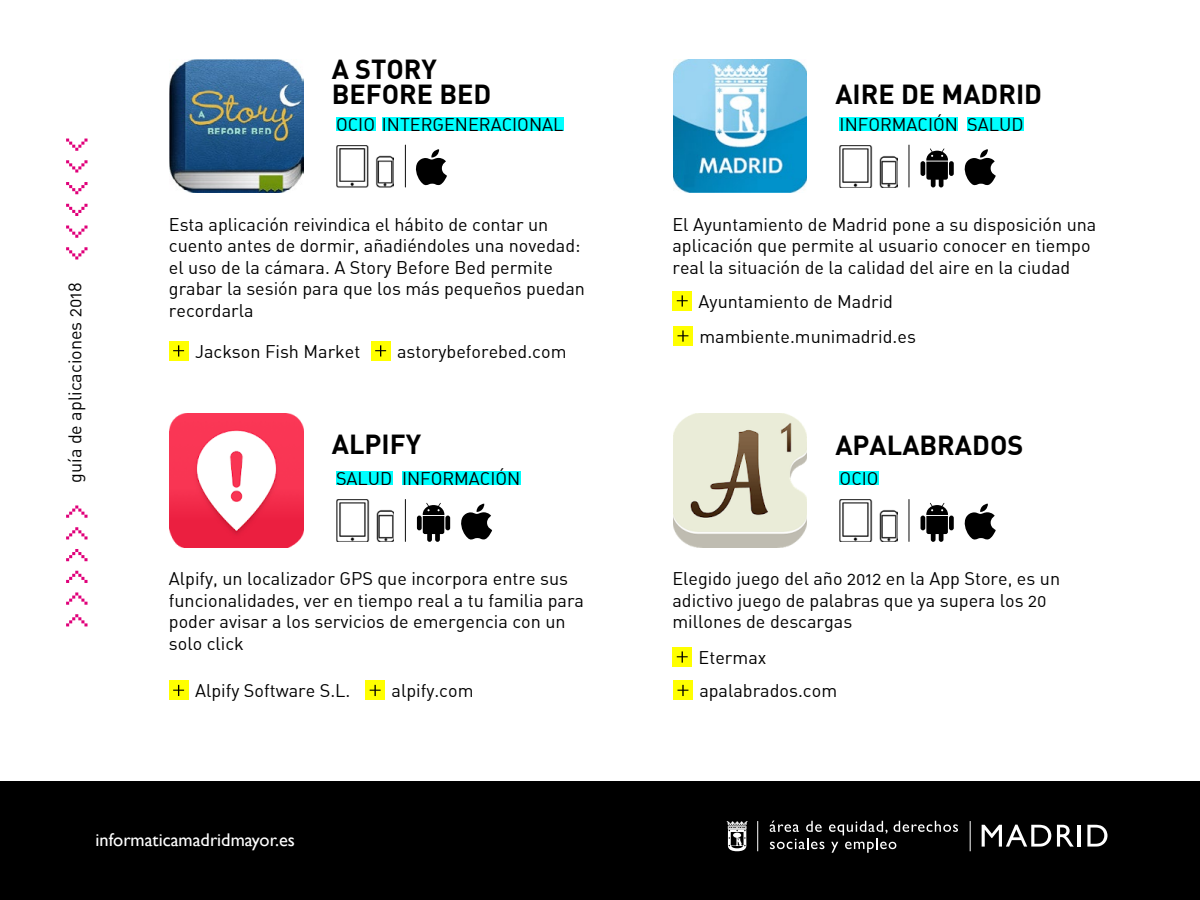
<style>
.page{position:relative;width:1200px;height:900px;background:#fff}
.page>*{position:absolute;margin:0;border:0;box-sizing:border-box;transform-origin:0 0}
.t1{font:700 27px/25.5px "DIN Alternate";color:#000}
.t2{font:18.3px "Gill Sans";color:#fff}
.t3{font:18px/21.6px "DIN Alternate";color:#000}
</style>
<div class="page">
<svg style="left:66px;top:549px;width:22px;height:12px"></svg>
<svg style="left:66px;top:527px;width:22px;height:12px"></svg>
<svg style="left:66px;top:506px;width:22px;height:12px"></svg>
<svg style="left:66px;top:614px;width:22px;height:12px"></svg>
<svg style="left:66px;top:592px;width:22px;height:13px"></svg>
<svg style="left:66px;top:571px;width:22px;height:12px"></svg>
<svg style="left:66px;top:204px;width:22px;height:12px"></svg>
<svg style="left:66px;top:226px;width:22px;height:12px"></svg>
<svg style="left:66px;top:247px;width:22px;height:13px"></svg>
<svg style="left:66px;top:139px;width:22px;height:12px"></svg>
<svg style="left:66px;top:160px;width:22px;height:13px"></svg>
<svg style="left:66px;top:182px;width:22px;height:12px"></svg>
<div style="left:0;top:782px;width:1200px;height:118px;background:#000"></div>
<svg style="left:726px;top:821px;width:22px;height:30px"></svg>
<hr style="left:970px;top:821px;width:1px;height:30px;background:#fff">
<hr style="left:757px;top:821px;width:1px;height:30px;background:#fff">
<svg style="left:982px;top:825px;width:69px;height:22px"></svg>
<svg style="left:1057px;top:825px;width:17px;height:22px"></svg>
<hr style="left:1078px;top:825px;width:3px;height:22px;background:#fff">
<svg style="left:1087px;top:825px;width:21px;height:22px"></svg>
<svg style="left:770px;top:821px;width:188px;height:32px"></svg>
<img style="left:170px;top:59px;width:133px;height:134px">
<div style="left:336px;top:117px;width:39px;height:14px;background:#0ff"></div>
<img style="left:336px;top:145px;width:58px;height:42px">
<svg style="left:415px;top:149px;width:32px;height:36px"></svg>
<hr style="left:405px;top:145px;width:1px;height:42px;background:#000">
<div style="left:169px;top:341px;width:19px;height:20px;background:#ff0"></div>
<svg style="left:173px;top:345px;width:11px;height:12px"></svg>
<div style="left:371px;top:341px;width:19px;height:20px;background:#ff0"></div>
<svg style="left:375px;top:345px;width:11px;height:12px"></svg>
<img style="left:673px;top:59px;width:134px;height:134px">
<div style="left:840px;top:117px;width:118px;height:14px;background:#0ff"></div>
<img style="left:840px;top:145px;width:57px;height:42px">
<hr style="left:921px;top:161px;width:4px;height:15px;background:#000;border-radius:2px">
<svg style="left:926px;top:148px;width:22px;height:39px"></svg>
<div style="left:949px;top:161px;width:5px;height:15px;background:#000;border-radius:2px"></div>
<svg style="left:964px;top:149px;width:32px;height:36px"></svg>
<hr style="left:909px;top:145px;width:1px;height:42px;background:#000">
<div style="left:672px;top:291px;width:20px;height:20px;background:#ff0"></div>
<svg style="left:677px;top:295px;width:11px;height:12px"></svg>
<div style="left:673px;top:326px;width:20px;height:20px;background:#ff0"></div>
<svg style="left:678px;top:330px;width:10px;height:12px"></svg>
<img style="left:673px;top:414px;width:134px;height:133px">
<div style="left:840px;top:471px;width:39px;height:14px;background:#0ff"></div>
<img style="left:840px;top:500px;width:57px;height:42px">
<hr style="left:921px;top:516px;width:4px;height:14px;background:#000;border-radius:2px">
<svg style="left:926px;top:503px;width:22px;height:39px"></svg>
<div style="left:949px;top:516px;width:5px;height:14px;background:#000;border-radius:2px"></div>
<svg style="left:964px;top:504px;width:32px;height:36px"></svg>
<hr style="left:909px;top:499px;width:1px;height:43px;background:#000">
<div style="left:672px;top:647px;width:20px;height:20px;background:#ff0"></div>
<svg style="left:677px;top:651px;width:11px;height:12px"></svg>
<div style="left:673px;top:681px;width:20px;height:19px;background:#ff0"></div>
<svg style="left:678px;top:685px;width:10px;height:11px"></svg>
<img style="left:170px;top:414px;width:134px;height:133px">
<div style="left:336px;top:471px;width:56px;height:14px;background:#0ff"></div>
<img style="left:336px;top:500px;width:58px;height:42px">
<div style="left:417px;top:516px;width:5px;height:14px;background:#000;border-radius:2px"></div>
<svg style="left:423px;top:503px;width:21px;height:39px"></svg>
<div style="left:445px;top:516px;width:5px;height:14px;background:#000;border-radius:2px"></div>
<svg style="left:461px;top:504px;width:31px;height:36px"></svg>
<hr style="left:405px;top:499px;width:1px;height:43px;background:#000">
<div style="left:169px;top:681px;width:19px;height:19px;background:#ff0"></div>
<svg style="left:173px;top:685px;width:11px;height:11px"></svg>
<div style="left:365px;top:681px;width:20px;height:19px;background:#ff0"></div>
<svg style="left:370px;top:685px;width:11px;height:11px"></svg>
<div style="left:382px;top:117px;width:182px;height:14px;background:#0ff"></div>
<div style="left:967px;top:117px;width:57px;height:14px;background:#0ff"></div>
<div style="left:402px;top:471px;width:118px;height:14px;background:#0ff"></div>
<p class="t3" style="left:64px;top:483px;width:202px;rotate:-90deg">guía de aplicaciones 2018</p>
<h1 class="t1" style="left:332px;top:55px;width:161px">A STORY<br>BEFORE BED</h1>
<p class="t3" style="left:336px;top:113px;width:229px">OCIO INTERGENERACIONAL</p>
<p class="t3" style="left:169px;top:213px;width:418px">Esta aplicación reivindica el hábito de contar un cuento antes de dormir, añadiéndoles una novedad: el uso de la cámara. A Story Before Bed permite grabar la sesión para que los más pequeños puedan recordarla</p>
<p class="t3" style="left:195px;top:340px;width:167px">Jackson Fish Market</p>
<p class="t3" style="left:397px;top:340px;width:171px">astorybeforebed.com</p>
<h1 class="t1" style="left:332px;top:431px;width:91px">ALPIFY</h1>
<p class="t3" style="left:336px;top:467px;width:58px">SALUD</p>
<p class="t3" style="left:402px;top:467px;width:120px">INFORMACIÓN</p>
<p class="t3" style="left:169px;top:567px;width:417px">Alpify, un localizador GPS que incorpora entre sus funcionalidades, ver en tiempo real a tu familia para poder avisar a los servicios de emergencia con un solo click</p>
<p class="t3" style="left:195px;top:680px;width:157px">Alpify Software S.L.</p>
<p class="t3" style="left:392px;top:680px;width:83px">alpify.com</p>
<p class="t2" style="left:96px;top:829px;width:201px">informaticamadridmayor.es</p>
<h1 class="t1" style="left:835px;top:80px;width:208px">AIRE DE MADRID</h1>
<p class="t3" style="left:840px;top:113px;width:120px">INFORMACIÓN</p>
<p class="t3" style="left:967px;top:113px;width:58px">SALUD</p>
<p class="t3" style="left:672px;top:213px;width:425px">El Ayuntamiento de Madrid pone a su disposición una aplicación que permite al usuario conocer en tiempo real la situación de la calidad del aire en la ciudad</p>
<p class="t3" style="left:699px;top:283px;width:219px;line-height:35.1px">Ayuntamiento de Madrid mambiente.munimadrid.es</p>
<h1 class="t1" style="left:835px;top:432px;width:189px">APALABRADOS</h1>
<p class="t3" style="left:840px;top:467px;width:41px">OCIO</p>
<p class="t3" style="left:672px;top:567px;width:389px">Elegido juego del año 2012 en la App Store, es un adictivo juego de palabras que ya supera los 20 millones de descargas</p>
<p class="t3" style="left:699px;top:640px;width:140px;line-height:33.5px">Etermax apalabrados.com</p>
</div>
